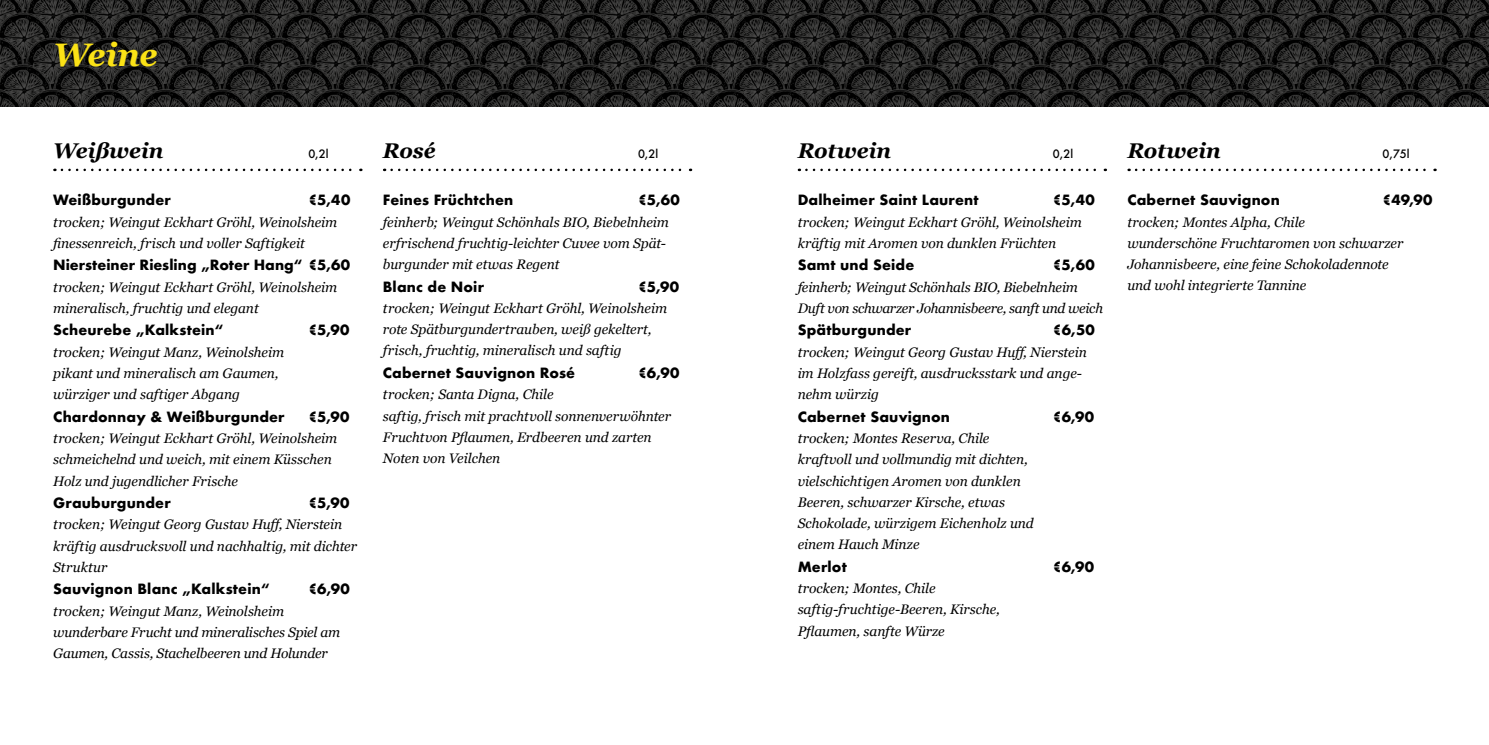
<style>
.page{position:relative;width:1489px;height:745px;background:#fff}
.page>*{position:absolute;margin:0;border:0;box-sizing:border-box;transform-origin:0 0}
.t1{font:italic 700 32.5px "Georgia";letter-spacing:-.01em;color:#fbe216}
.t2{font:italic 700 21.25px "Georgia";letter-spacing:-.005em;color:#000}
.t3{font:italic 13.75px/21.2px "Georgia";letter-spacing:-.005em;color:#000}
.t4{font:700 13.75px "Futura";letter-spacing:.01em;color:#000}
.t5{font:500 11.25px "Futura";color:#000}
</style>
<div class="page">
<img style="left:0;top:0;width:1488px;height:106px">
<svg style="left:391px;top:168px;width:300px;height:3px"></svg>
<svg style="left:1135px;top:168px;width:300px;height:3px"></svg>
<svg style="left:806px;top:168px;width:299px;height:3px"></svg>
<svg style="left:62px;top:168px;width:299px;height:3px"></svg>
<h1 class="t1" style="left:53px;top:30px;width:106px">Weine</h1>
<h2 class="t2" style="left:53px;top:135px;width:112px">Weißwein</h2>
<p class="t5" style="left:308px;top:146px;width:22px">0,2l</p>
<p class="t4" style="left:53px;top:190px;width:119px">Weißburgunder</p>
<p class="t4" style="left:308px;top:190px;width:43px">€5,40</p>
<p class="t3" style="left:53px;top:210px;width:286px">trocken; Weingut Eckhart Gröhl, Weinolsheim finessenreich, frisch und voller Saftigkeit</p>
<p class="t4" style="left:53px;top:255px;width:298px">Niersteiner Riesling „Roter Hang“ €5,60</p>
<p class="t3" style="left:53px;top:275px;width:286px">trocken; Weingut Eckhart Gröhl, Weinolsheim mineralisch, fruchtig und elegant</p>
<p class="t4" style="left:53px;top:320px;width:172px">Scheurebe „Kalkstein“</p>
<p class="t4" style="left:308px;top:320px;width:42px">€5,90</p>
<p class="t3" style="left:53px;top:340px;width:232px">trocken; Weingut Manz, Weinolsheim pikant und mineralisch am Gaumen, würziger und saftiger Abgang</p>
<p class="t4" style="left:53px;top:406px;width:233px">Chardonnay &amp; Weißburgunder</p>
<p class="t4" style="left:308px;top:406px;width:42px">€5,90</p>
<p class="t3" style="left:53px;top:427px;width:286px">trocken; Weingut Eckhart Gröhl, Weinolsheim schmeichelnd und weich, mit einem Küsschen<br>Holz und jugendlicher Frische</p>
<p class="t4" style="left:53px;top:492px;width:119px">Grauburgunder</p>
<p class="t4" style="left:308px;top:492px;width:42px">€5,90</p>
<p class="t3" style="left:53px;top:513px;width:305px">trocken; Weingut Georg Gustav Huff, Nierstein kräftig ausdrucksvoll und nachhaltig, mit dichter<br>Struktur</p>
<p class="t4" style="left:53px;top:579px;width:218px">Sauvignon Blanc „Kalkstein“</p>
<p class="t4" style="left:308px;top:579px;width:43px">€6,90</p>
<p class="t3" style="left:53px;top:599px;width:288px">trocken; Weingut Manz, Weinolsheim wunderbare Frucht und mineralisches Spiel am<br>Gaumen, Cassis, Stachelbeeren und Holunder</p>
<h2 class="t2" style="left:383px;top:135px;width:54px">Rosé</h2>
<p class="t5" style="left:638px;top:146px;width:22px">0,2l</p>
<p class="t4" style="left:383px;top:190px;width:132px">Feines Früchtchen</p>
<p class="t4" style="left:638px;top:190px;width:43px">€5,60</p>
<p class="t3" style="left:383px;top:210px;width:288px">feinherb; Weingut Schönhals BIO, Biebelnheim erfrischend fruchtig-leichter Cuvee vom Spät&shy;burgunder mit etwas Regent</p>
<p class="t4" style="left:383px;top:276px;width:103px">Blanc de Noir</p>
<p class="t4" style="left:638px;top:276px;width:42px">€5,90</p>
<p class="t3" style="left:383px;top:297px;width:286px">trocken; Weingut Eckhart Gröhl, Weinolsheim rote Spätburgundertrauben, weiß gekeltert, frisch, fruchtig, mineralisch und saftig</p>
<p class="t4" style="left:383px;top:362px;width:194px">Cabernet Sauvignon Rosé</p>
<p class="t4" style="left:638px;top:362px;width:43px">€6,90</p>
<p class="t3" style="left:383px;top:383px;width:290px">trocken; Santa Digna, Chile<br>saftig, frisch mit prachtvoll sonnenverwöhnter Fruchtvon Pflaumen, Erdbeeren und zarten Noten von Veilchen</p>
<h2 class="t2" style="left:797px;top:135px;width:95px">Rotwein</h2>
<p class="t5" style="left:1052px;top:146px;width:22px">0,2l</p>
<p class="t4" style="left:797px;top:190px;width:182px">Dalheimer Saint Laurent</p>
<p class="t4" style="left:1052px;top:190px;width:43px">€5,40</p>
<p class="t3" style="left:797px;top:210px;width:286px">trocken; Weingut Eckhart Gröhl, Weinolsheim kräftig mit Aromen von dunklen Früchten</p>
<p class="t4" style="left:797px;top:255px;width:118px">Samt und Seide</p>
<p class="t4" style="left:1052px;top:255px;width:43px">€5,60</p>
<p class="t3" style="left:797px;top:275px;width:307px">feinherb; Weingut Schönhals BIO, Biebelnheim<br>Duft von schwarzer Johannisbeere, sanft und weich</p>
<p class="t4" style="left:797px;top:320px;width:115px">Spätburgunder</p>
<p class="t4" style="left:1052px;top:320px;width:43px">€6,50</p>
<p class="t3" style="left:797px;top:340px;width:290px">trocken; Weingut Georg Gustav Huff, Nierstein im Holzfass gereift, ausdrucksstark und ange&shy;nehm würzig</p>
<p class="t4" style="left:797px;top:406px;width:154px">Cabernet Sauvignon</p>
<p class="t4" style="left:1052px;top:406px;width:43px">€6,90</p>
<p class="t3" style="left:797px;top:427px;width:237px">trocken; Montes Reserva, Chile kraftvoll und vollmundig mit dichten, vielschichtigen Aromen von dunklen<br>Beeren, schwarzer Kirsche, etwas<br>Schokolade, würzigem Eichenholz und einem Hauch Minze</p>
<p class="t4" style="left:797px;top:556px;width:51px">Merlot</p>
<p class="t4" style="left:1052px;top:556px;width:43px">€6,90</p>
<p class="t3" style="left:797px;top:577px;width:204px">trocken; Montes, Chile saftig-fruchtige-Beeren, Kirsche,<br>Pflaumen, sanfte Würze</p>
<h2 class="t2" style="left:1127px;top:135px;width:95px">Rotwein</h2>
<p class="t5" style="left:1382px;top:146px;width:28px">0,75l</p>
<p class="t4" style="left:1127px;top:190px;width:154px">Cabernet Sauvignon</p>
<p class="t4" style="left:1382px;top:190px;width:51px">€49,90</p>
<p class="t3" style="left:1127px;top:210px;width:277px">trocken; Montes Alpha, Chile<br>wunderschöne Fruchtaromen von schwarzer Johannisbeere, eine feine Schokoladennote und wohl integrierte Tannine</p>
</div>
